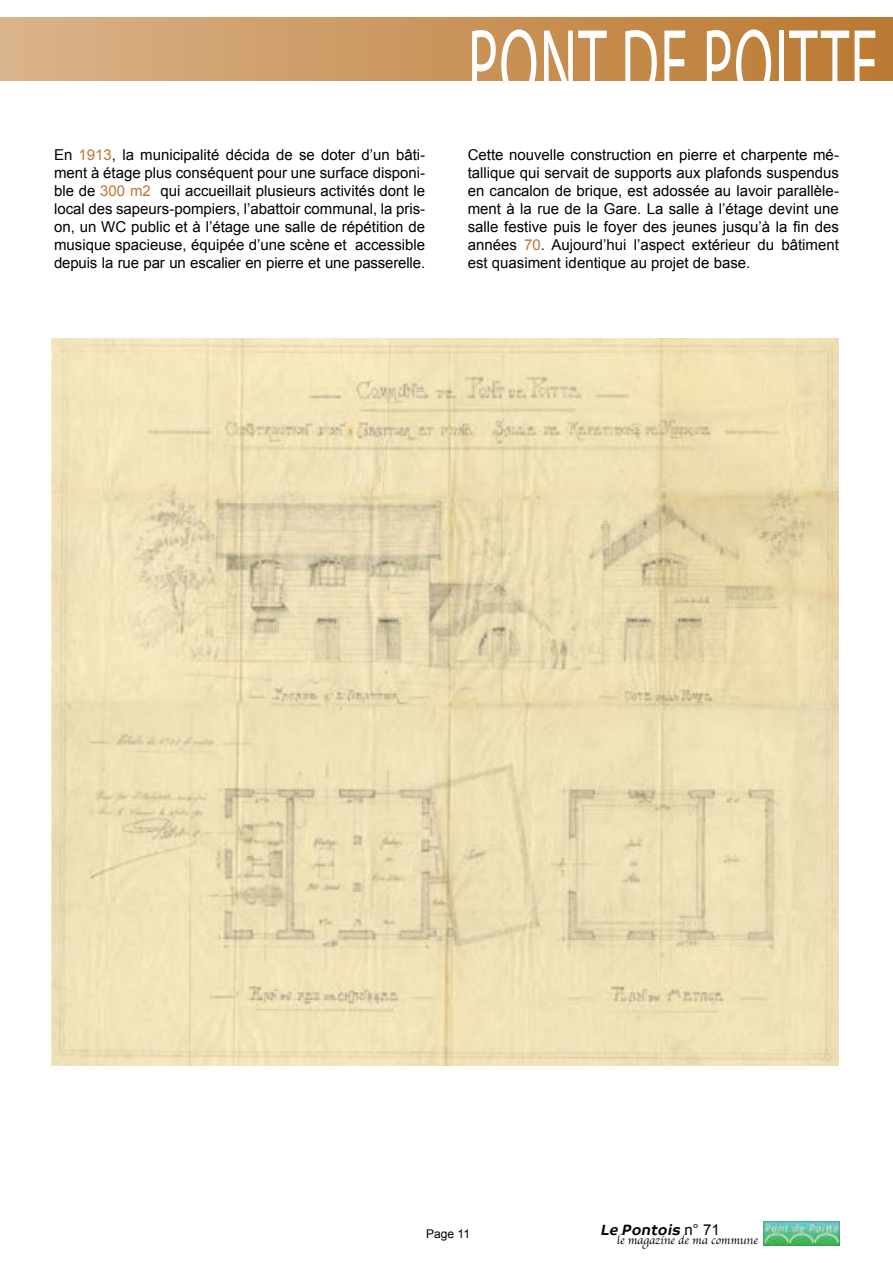
<style>
.page{position:relative;width:893px;height:1263px;background:#fff}
.page>*{position:absolute;margin:0;border:0;box-sizing:border-box;transform-origin:0 0}
.t1{font:99.75px "Myriad Pro";letter-spacing:.02em;color:#fff;scale:.57 1}
.t2{font:15px/18px "Arial";color:#000;text-align:justify}
.t3{font:italic 700 15px "Co Text";color:#000}
.t4{font:12px "Apple Chancery";color:#000}
.t5{font:12px "Arial";color:#000}
.s1{color:#bb7831}
.s2{font-family:"Arial";font-weight:400;font-style:normal}
</style>
<div class="page">
<img style="left:763px;top:1222px;width:77px;height:24px">
<div style="left:0;top:17px;width:893px;height:64px;background:linear-gradient(to right,#d9b389,#bb772e)"></div>
<img style="left:52px;top:338px;width:786px;height:727px">
<h1 class="t1" style="left:468px;top:3px;width:722px">PONT DE POITTE</h1>
<p class="t2" style="left:54px;top:146px;width:373px">En <span class="s1">1913</span>, la municipalité décida de se doter d’un bâti&shy;ment à étage plus conséquent pour une surface disponi&shy;ble de <span class="s1">300 m2</span> qui accueillait plusieurs activités dont le local des sapeurs-pompiers, l’abattoir communal, la pris&shy;on, un WC public et à l’étage une salle de répétition de musique spacieuse, équipée d’une scène et accessible depuis la rue par un escalier en pierre et une passerelle.</p>
<p class="t2" style="left:468px;top:146px;width:373px">Cette nouvelle construction en pierre et charpente mé&shy;tallique qui servait de supports aux plafonds suspendus en cancalon de brique, est adossée au lavoir parallèle&shy;ment à la rue de la Gare. La salle à l’étage devint une salle festive puis le foyer des jeunes jusqu’à la fin des années <span class="s1">70</span>. Aujourd’hui l’aspect extérieur du bâtiment est quasiment identique au projet de base.</p>
<p class="t5" style="left:426px;top:1226px;width:45px">Page 11</p>
<p class="t3" style="left:600px;top:1221px;width:121px">Le Pontois <span class="s2">n ° 7 1</span></p>
<p class="t4" style="left:617px;top:1231px;width:143px">le magazine de ma commune</p>
</div>
